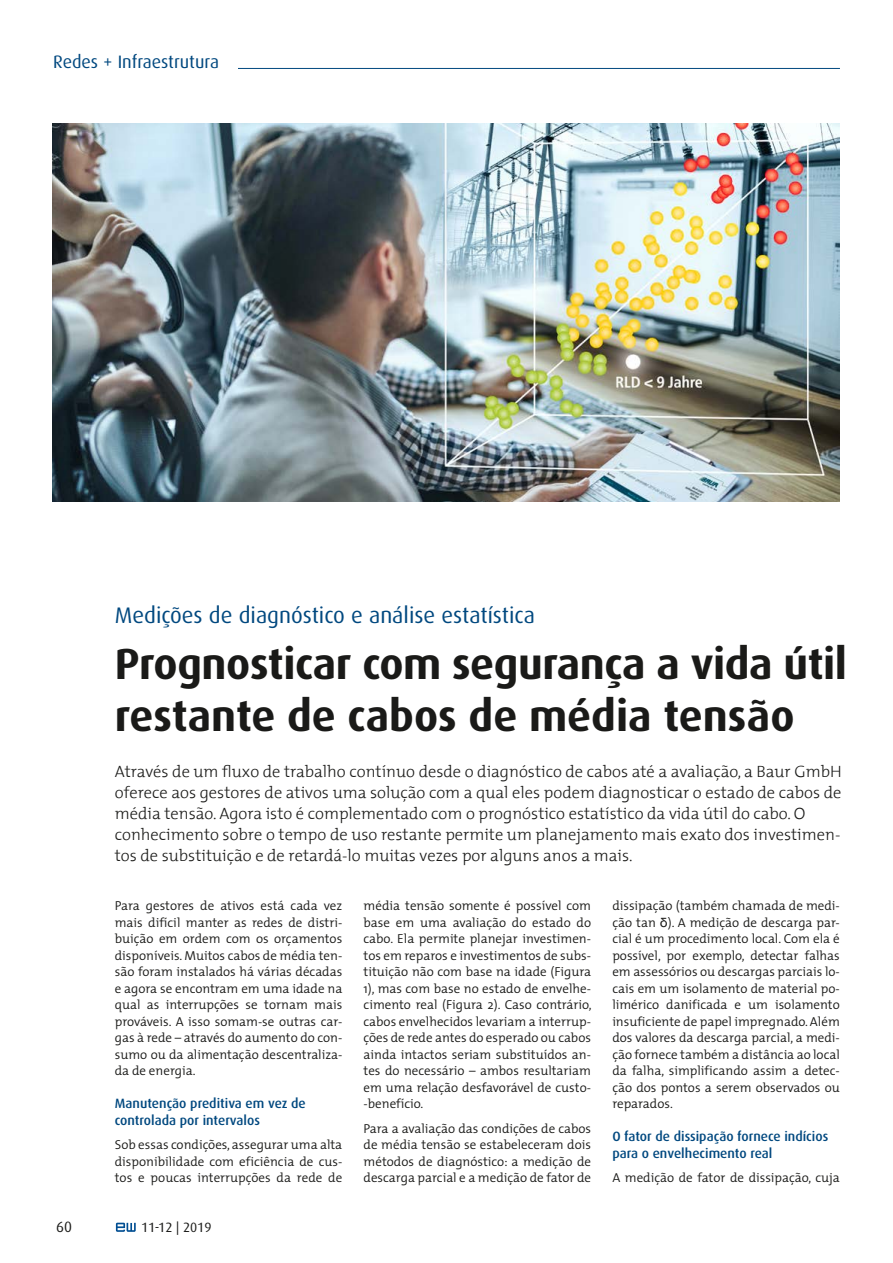
<style>
.page{position:relative;width:893px;height:1263px;background:#fff}
.page>*{position:absolute;margin:0;border:0;box-sizing:border-box;transform-origin:0 0}
.t1{font:700 43.5px/52.2px "Dax Pro";letter-spacing:-.01em;color:#1a1a18}
.t2{font:22.5px "Dax Pro";color:#00487f}
.t3{font:18px "Dax Pro";color:#00487f}
.t4{font:300 16.5px/21px "The Mix 3";color:#1a1a18}
.t5{font:15px "Dax Pro";color:#1a1a18}
.t6{font:500 13.5px/16.5px "Dax Pro";color:#00487f}
.t7{font:13.5px "Dax Pro";color:#1a1a18}
.t8{font:300 13.05px/16.5px "The Mix";color:#1a1a18;text-align:justify}
.s1{font-family:"Helvetica";font-weight:400}
</style>
<div class="page">
<hr style="left:53px;top:68px;width:787px;height:1px;background:#00487f">
<div style="left:53px;top:54px;width:185px;height:20px;background:#fff"></div>
<svg style="left:116px;top:1223px;width:20px;height:9px"></svg>
<img style="left:52px;top:123px;width:788px;height:379px">
<h3 class="t3" style="left:53px;top:51px;width:167px">Redes + Infraestrutura</h3>
<h2 class="t2" style="left:115px;top:601px;width:422px">Medições de diagnóstico e análise estatística</h2>
<h1 class="t1" style="left:115px;top:636px;width:734px">Prognosticar com segurança a vida útil restante de cabos de média tensão</h1>
<p class="t4" style="left:115px;top:761px;width:728px">Através de um fluxo de trabalho contínuo desde o diagnóstico de cabos até a avaliação, a Baur GmbH oferece aos gestores de ativos uma solução com a qual eles podem diagnosticar o estado de cabos de média tensão. Agora isto é complementado com o prognóstico estatístico da vida útil do cabo. O conhecimento sobre o tempo de uso restante permite um planejamento mais exato dos investimen&shy;tos de substituição e de retardá-lo muitas vezes por alguns anos a mais.</p>
<p class="t8" style="left:115px;top:897px;width:229px">Para gestores de ativos está cada vez mais difícil manter as redes de distri&shy;buição em ordem com os orçamentos disponíveis. Muitos cabos de média ten&shy;são foram instalados há várias décadas e agora se encontram em uma idade na qual as interrupções se tornam mais prováveis. A isso somam-se outras car&shy;gas à rede – através do aumento do con&shy;sumo ou da alimentação descentraliza&shy;da de energia.</p>
<p class="t6" style="left:115px;top:1095px;width:192px">Manutenção preditiva em vez de controlada por intervalos</p>
<p class="t8" style="left:115px;top:1136px;width:229px">Sob essas condições, assegurar uma alta disponibilidade com eficiência de cus&shy;tos e poucas interrupções da rede de</p>
<p class="t8" style="left:612px;top:897px;width:229px">dissipação (também chamada de medi&shy;ção tan <span class="s1">δ</span>). A medição de descarga par&shy;cial é um procedimento local. Com ela é possível, por exemplo, detectar falhas em assessórios ou descargas parciais lo&shy;cais em um isolamento de material po&shy;limérico danificada e um isolamento insuficiente de papel impregnado. Além dos valores da descarga parcial, a medi&shy;ção fornece também a distância ao local da falha, simplificando assim a detec&shy;ção dos pontos a serem observados ou reparados.</p>
<p class="t6" style="left:612px;top:1128px;width:217px">O fator de dissipação fornece indícios para o envelhecimento real</p>
<p class="t8" style="left:612px;top:1169px;width:229px">A medição de fator de dissipação, cuja</p>
<p class="t8" style="left:364px;top:897px;width:230px">média tensão somente é possível com base em uma avaliação do estado do cabo. Ela permite planejar investimen&shy;tos em reparos e investimentos de subs&shy;tituição não com base na idade (Figura 1), mas com base no estado de envelhe&shy;cimento real (Figura 2). Caso contrário, cabos envelhecidos levariam a interrup&shy;ções de rede antes do esperado ou cabos ainda intactos seriam substituídos an&shy;tes do necessário – ambos resultariam em uma relação desfavorável de custo--benefício.</p>
<p class="t8" style="left:364px;top:1120px;width:229px">Para a avaliação das condições de cabos de média tensão se estabeleceram dois métodos de diagnóstico: a medição de descarga parcial e a medição de fator de</p>
<p class="t5" style="left:56px;top:1217px;width:17px">60</p>
<p class="t7" style="left:141px;top:1218px;width:72px">11-12 | 2019</p>
</div>
